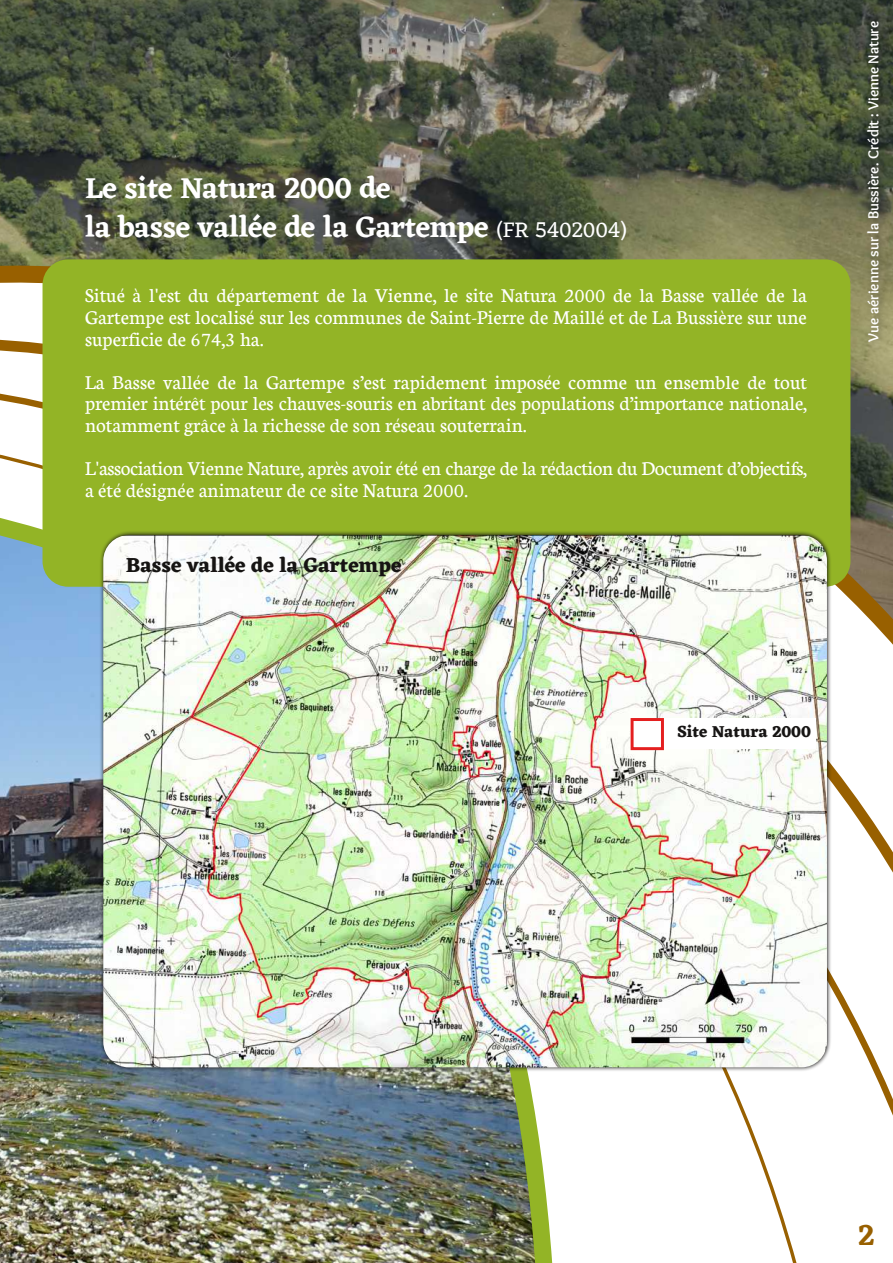
<style>
.page{position:relative;width:893px;height:1263px;background:#fff}
.page>*{position:absolute;margin:0;border:0;box-sizing:border-box;transform-origin:0 0}
.t1{font:600 30px/39px "Eczar";letter-spacing:-.01em;color:#fff}
.t2{font:600 30px "Eczar";color:#986000}
.t3{font:21px/21.6px "Neuton";color:#fff;text-align:justify}
.t4{font:21px/21.6px "Neuton";letter-spacing:-.02em;color:#fff}
.t5{font:700 21px "Eczar";letter-spacing:-.005em;color:#161413}
.t6{font:700 16.5px "Eczar";color:#161413}
.t7{font:700 15px "Overlock";color:#fff}
.s1{font-weight:400;font-size:22.5px}
</style>
<div class="page">
<img style="left:0;top:0;width:893px;height:212px">
<svg style="left:0;top:212px;width:893px;height:433px;background:#74755a"></svg>
<img style="left:0;top:398px;width:553px;height:865px">
<div style="left:43px;top:259px;width:807px;height:328px;background:#93b426;border-radius:26px"></div>
<img style="left:99px;top:531px;width:732px;height:540px">
<img style="left:103px;top:535px;width:724px;height:532px;border-radius:26px">
<img style="left:96px;top:531px;width:338px;height:88px">
<img style="left:861px;top:9px;width:32px;height:557px">
<img style="left:0;top:976px;width:25px;height:115px">
<img style="left:635px;top:682px;width:227px;height:123px">
<div style="left:631px;top:718px;width:33px;height:32px;border:3px solid #e41f1f"></div>
<h1 class="t1" style="left:85px;top:168px;width:543px">Le site Natura 2000 de<br>la basse vallée de la Gartempe <span class="s1">(FR 5402004)</span></h1>
<p class="t3" style="left:85px;top:284px;width:723px">Situé à l'est du département de la Vienne, le site Natura 2000 de la Basse vallée de la Gartempe est localisé sur les communes de Saint-Pierre de Maillé et de La Bussière sur une superficie de 674,3 ha.</p>
<p class="t3" style="left:85px;top:370px;width:723px">La Basse vallée de la Gartempe s’est rapidement imposée comme un ensemble de tout premier intérêt pour les chauves-souris en abritant des populations d’importance nationale, notamment grâce à la richesse de son réseau souterrain.</p>
<p class="t4" style="left:85px;top:457px;width:723px">L'association Vienne Nature, après avoir été en charge de la rédaction du Document d’objectifs, a été désignée animateur de ce site Natura 2000.</p>
<p class="t5" style="left:126px;top:553px;width:277px">Basse vallée de la Gartempe</p>
<p class="t7" style="left:864px;top:342px;width:322px;rotate:-90deg">Vue aérienne sur la Bussière. Crédit : Vienne Nature</p>
<p class="t6" style="left:677px;top:722px;width:135px">Site Natura 2000</p>
<h1 class="t2" style="left:858px;top:1217px;width:19px">2</h1>
</div>
